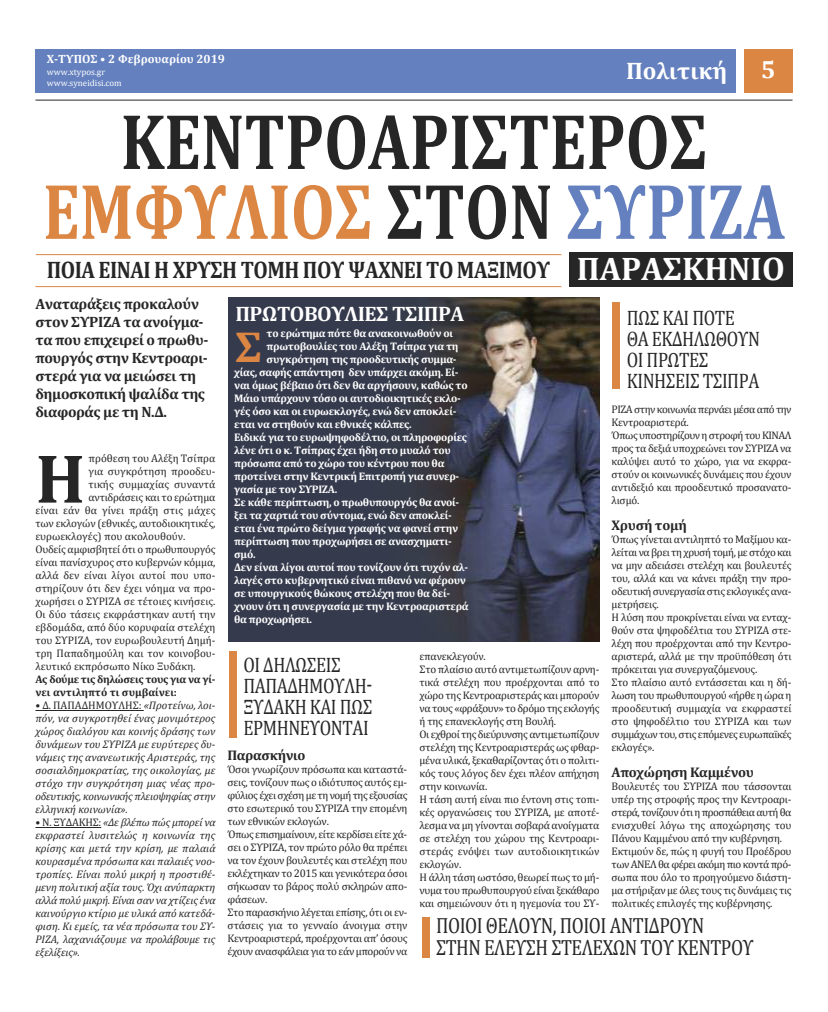
<style>
.page{position:relative;width:828px;height:1012px;background:#fff}
.page>*{position:absolute;margin:0;border:0;box-sizing:border-box;transform-origin:0 0}
.t1{font:700 79.9px/69.9px "Cambria";color:#272627;text-align:center;scale:.8 1}
.t2{font:700 69.9px "Cambria";color:#272627}
.t3{font:700 43.6px "Cambria";color:#dc8644;scale:1.04 1}
.t4{font:700 25px "Cambria";color:#fff}
.t5{font:700 24px "Cambria";letter-spacing:-.025em;color:#272627;scale:.86 1}
.t6{font:700 24px "Cambria";color:#fff}
.t7{font:22px/22px "Cambria";letter-spacing:-.025em;color:#272627;scale:.84 1}
.t8{font:21px/21px "Cambria";letter-spacing:-.025em;color:#272627;scale:.84 1}
.t9{font:700 21px "Cambria";letter-spacing:-.025em;color:#fff}
.t10{font:700 15px/18px "Cambria";letter-spacing:-.025em;color:#272627}
.t11{font:700 14px "Cambria";letter-spacing:-.02em;color:#272627}
.t12{font:700 12px "Cambria";color:#fff}
.t13{font:11px/13px "Cambria";letter-spacing:-.02em;color:#272627}
.t14{font:700 11px "Cambria";letter-spacing:-.025em;color:#fff}
.t15{font:italic 11px/13px "Cambria";letter-spacing:-.02em;color:#272627;text-align:justify}
.t16{font:11px "Cambria";color:#272627}
.t17{font:700 11px/13px "Cambria";letter-spacing:-.025em;color:#272627}
.t18{font:11px "Cambria";letter-spacing:.005em;color:#272627}
.t19{font:9px/10.8px "Cambria";color:#fff}
.s1{color:#dc8644}
.s2{color:#6480be}
.s3{font-size:32.8px;color:#fff}
.s4{font-style:normal}
</style>
<div class="page">
<div style="left:744px;top:50px;width:48px;height:43px;background:#dc8644"></div>
<div style="left:35px;top:50px;width:701px;height:43px;background:#6480be"></div>
<hr style="left:35px;top:100px;width:757px;height:1px;background:#272627">
<hr style="left:35px;top:710px;width:109px;height:1px;background:#272627">
<hr style="left:35px;top:827px;width:66px;height:1px;background:#272627">
<hr style="left:36px;top:254px;width:525px;height:1px;background:#dc8644">
<hr style="left:35px;top:286px;width:526px;height:1px;background:#dc8644">
<div style="left:569px;top:252px;width:223px;height:35px;background:#272627"></div>
<div style="left:422px;top:917px;width:8px;height:41px;background:#dc8644"></div>
<div style="left:612px;top:302px;width:8px;height:87px;background:#dc8644"></div>
<img style="left:228px;top:297px;width:371px;height:344px">
<div style="left:229px;top:651px;width:8px;height:87px;background:#dc8644"></div>
<p class="t12" style="left:47px;top:52px;width:180px">Χ-ΤΥΠΟΣ • 2 Φεβρουαρίου 2019</p>
<p class="t19" style="left:47px;top:67px;width:77px">www.xtypos.gr www.syneidisi.com</p>
<h3 class="t6" style="left:626px;top:56px;width:103px">Πολιτική</h3>
<h3 class="t4" style="left:761px;top:54px;width:16px">5</h3>
<h1 class="t1" style="left:43px;top:105px;width:929px">ΚΕΝΤΡΟΑΡΙΣΤΕΡΟΣ<br><span class="s1">ΕΜΦΥΛΙΟΣ</span> ΣΤΟΝ <span class="s2">ΣΥΡΙΖΑ</span></h1>
<h3 class="t5" style="left:47px;top:255px;width:859px">ΠΟΙΑ ΕΙΝΑΙ Η ΧΡΥΣΗ ΤΟΜΗ ΠΟΥ ΨΑΧΝΕΙ ΤΟ ΜΑΞΙΜΟΥ <span class="s3">ΠΑΡΑΣΚΗΝΙΟ</span></h3>
<h3 class="t10" style="left:35px;top:295px;width:174px">Αναταράξεις προκαλούν στον ΣΥΡΙΖΑ τα ανοίγμα&shy;τα που επιχειρεί ο πρωθυ&shy;πουργός στην Κεντροαρι&shy;στερά για να μειώσει τη δημοσκοπική ψαλίδα της διαφοράς με τη Ν.Δ.</h3>
<h3 class="t9" style="left:235px;top:301px;width:230px">ΠΡΩΤΟΒΟΥΛΙΕΣ ΤΣΙΠΡΑ</h3>
<h3 class="t8" style="left:627px;top:307px;width:160px">ΠΩΣ ΚΑΙ ΠΟΤΕ<br>ΘΑ ΕΚΔΗΛΩΘΟΥΝ<br>ΟΙ ΠΡΩΤΕΣ<br>ΚΙΝΗΣΕΙΣ ΤΣΙΠΡΑ</h3>
<p class="t14" style="left:266px;top:327px;width:188px">το ερώτημα πότε θα ανακοινωθούν οι</p>
<p class="t14" style="left:266px;top:340px;width:193px">πρωτοβουλίες του Αλέξη Τσίπρα για τη</p>
<p class="t14" style="left:266px;top:353px;width:192px">συγκρότηση της προοδευτικής συμμα-</p>
<p class="t14" style="left:234px;top:366px;width:226px">χίας, σαφής απάντηση δεν υπάρχει ακόμη. Εί-</p>
<p class="t14" style="left:234px;top:379px;width:235px">ναι όμως βέβαιο ότι δεν θα αργήσουν, καθώς το</p>
<p class="t14" style="left:234px;top:392px;width:228px">Μάιο υπάρχουν τόσο οι αυτοδιοικητικές εκλο-</p>
<p class="t14" style="left:234px;top:405px;width:224px">γές όσο και οι ευρωεκλογές, ενώ δεν αποκλεί-</p>
<p class="t14" style="left:234px;top:418px;width:179px">εται να στηθούν και εθνικές κάλπες.</p>
<p class="t14" style="left:234px;top:431px;width:234px">Ειδικά για το ευρωψηφοδέλτιο, οι πληροφορίες</p>
<p class="t14" style="left:234px;top:444px;width:218px">λένε ότι ο κ. Τσίπρας έχει ήδη στο μυαλό του</p>
<p class="t14" style="left:234px;top:457px;width:212px">πρόσωπα από το χώρο του κέντρου που θα</p>
<p class="t14" style="left:234px;top:470px;width:227px">προτείνει στην Κεντρική Επιτροπή για συνερ-</p>
<p class="t14" style="left:234px;top:483px;width:105px">γασία με τον ΣΥΡΙΖΑ.</p>
<p class="t14" style="left:234px;top:496px;width:227px">Σε κάθε περίπτωση, ο πρωθυπουργός θα ανοί-</p>
<p class="t14" style="left:234px;top:509px;width:219px">ξει τα χαρτιά του σύντομα, ενώ δεν αποκλεί-</p>
<p class="t14" style="left:234px;top:522px;width:225px">εται ένα πρώτο δείγμα γραφής να φανεί στην</p>
<p class="t14" style="left:234px;top:535px;width:219px">περίπτωση που προχωρήσει σε ανασχηματι-</p>
<p class="t14" style="left:234px;top:548px;width:23px">σμό.</p>
<p class="t14" style="left:234px;top:561px;width:235px">Δεν είναι λίγοι αυτοί που τονίζουν ότι τυχόν αλ-</p>
<p class="t14" style="left:234px;top:574px;width:233px">λαγές στο κυβερνητικό είναι πιθανό να φέρουν</p>
<p class="t14" style="left:234px;top:587px;width:217px">σε υπουργικούς θώκους στελέχη που θα δεί-</p>
<p class="t14" style="left:234px;top:600px;width:236px">χνουν ότι η συνεργασία με την Κεντροαριστερά</p>
<p class="t14" style="left:234px;top:613px;width:79px">θα προχωρήσει.</p>
<h3 class="t3" style="left:235px;top:321px;width:27px">Σ</h3>
<p class="t13" style="left:611px;top:402px;width:181px">ΡΙΖΑ στην κοινωνία περνάει μέσα από την<br>Κεντροαριστερά.<br>Όπως υποστηρίζουν η στροφή του ΚΙΝΑΛ προς τα δεξιά υποχρεώνει τον ΣΥΡΙΖΑ να καλύψει αυτό το χώρο, για να εκφρα&shy;στούν οι κοινωνικές δυνάμεις που έχουν αντιδεξιό και προοδευτικό προσανατο&shy;λισμό.</p>
<p class="t11" style="left:611px;top:517px;width:77px">Χρυσή τομή</p>
<p class="t13" style="left:611px;top:532px;width:181px">Όπως γίνεται αντιληπτό το Μαξίμου κα&shy;λείται να βρει τη χρυσή τομή, με στόχο και να μην αδειάσει στελέχη και βουλευτές του, αλλά και να κάνει πράξη την προ&shy;οδευτική συνεργασία στις εκλογικές ανα&shy;μετρήσεις.<br>Η λύση που προκρίνεται είναι να ενταχ&shy;θούν στα ψηφοδέλτια του ΣΥΡΙΖΑ στε&shy;λέχη που προέρχονται από την Κεντρο&shy;αριστερά, αλλά με την προϋπόθεση ότι πρόκειται για συνεργαζόμενους.<br>Στο πλαίσιο αυτό εντάσσεται και η δή&shy;λωση του πρωθυπουργού «ήρθε η ώρα η προοδευτική συμμαχία να εκφραστεί στο ψηφοδέλτιο του ΣΥΡΙΖΑ και των συμμάχων του, στις επόμενες ευρωπαϊκές εκλογές».</p>
<p class="t11" style="left:611px;top:764px;width:144px">Αποχώρηση Καμμένου</p>
<p class="t13" style="left:611px;top:779px;width:181px">Βουλευτές του ΣΥΡΙΖΑ που τάσσονται υπέρ της στροφής προς την Κεντροαρι&shy;στερά, τονίζουν ότι η προσπάθεια αυτή θα ενισχυθεί λόγω της αποχώρησης του Πάνου Καμμένου από την κυβέρνηση.<br>Εκτιμούν δε, πώς η φυγή του Προέδρου των ΑΝΕΛ θα φέρει ακόμη πιο κοντά πρό&shy;σωπα που όλο το προηγούμενο διάστη&shy;μα στήριξαν με όλες τους τις δυνάμεις τις πολιτικές επιλογές της κυβέρνησης.</p>
<p class="t16" style="left:89px;top:452px;width:128px">πρόθεση του Αλέξη Τσίπρα</p>
<p class="t16" style="left:89px;top:465px;width:128px">για συγκρότηση προοδευ-</p>
<p class="t18" style="left:89px;top:478px;width:128px">τικής συμμαχίας συναντά</p>
<p class="t13" style="left:89px;top:491px;width:128px">αντιδράσεις και το ερώτημα</p>
<p class="t18" style="left:35px;top:504px;width:181px">είναι εάν θα γίνει πράξη στις μάχες</p>
<p class="t13" style="left:35px;top:517px;width:181px">των εκλογών (εθνικές, αυτοδιοικητικές,</p>
<p class="t16" style="left:35px;top:530px;width:151px">ευρωεκλογές) που ακολουθούν.</p>
<p class="t13" style="left:35px;top:543px;width:181px">Ουδείς αμφισβητεί ότι ο πρωθυπουργός</p>
<p class="t13" style="left:35px;top:556px;width:181px">είναι πανίσχυρος στο κυβερνών κόμμα,</p>
<p class="t16" style="left:35px;top:569px;width:181px">αλλά δεν είναι λίγοι αυτοί που υπο-</p>
<p class="t16" style="left:35px;top:582px;width:181px">στηρίζουν ότι δεν έχει νόημα να προ-</p>
<p class="t16" style="left:35px;top:595px;width:181px">χωρήσει ο ΣΥΡΙΖΑ σε τέτοιες κινήσεις.</p>
<p class="t16" style="left:35px;top:608px;width:181px">Οι δύο τάσεις εκφράστηκαν αυτή την</p>
<p class="t16" style="left:35px;top:621px;width:181px">εβδομάδα, από δύο κορυφαία στελέχη</p>
<p class="t16" style="left:35px;top:634px;width:181px">του ΣΥΡΙΖΑ, τον ευρωβουλευτή Δημή-</p>
<p class="t16" style="left:35px;top:647px;width:181px">τρη Παπαδημούλη και τον κοινοβου-</p>
<p class="t16" style="left:35px;top:660px;width:162px">λευτικό εκπρόσωπο Νίκο Ξυδάκη.</p>
<p class="t17" style="left:35px;top:673px;width:181px">Ας δούμε τις δηλώσεις τους για να γί&shy;νει αντιληπτό τι συμβαίνει:</p>
<p class="t15" style="left:35px;top:699px;width:181px"><span class="s4">• Δ. ΠΑΠΑΔΗΜΟΥΛΗΣ:</span> «Προτείνω, λοι&shy;πόν, να συγκροτηθεί ένας μονιμότερος χώρος διαλόγου και κοινής δράσης των δυνάμεων του ΣΥΡΙΖΑ με ευρύτερες δυ&shy;νάμεις της ανανεωτικής Αριστεράς, της σοσιαλδημοκρατίας, της οικολογίας, με στόχο την συγκρότηση μιας νέας προ&shy;οδευτικής, κοινωνικής πλειοψηφίας στην ελληνική κοινωνία».</p>
<p class="t15" style="left:35px;top:816px;width:181px"><span class="s4">• Ν. ΞΥΔΑΚΗΣ:</span> «Δε βλέπω πώς μπορεί να εκφραστεί λυσιτελώς η κοινωνία της κρίσης και μετά την κρίση, με παλαιά κουρασμένα πρόσωπα και παλαιές νοο&shy;τροπίες. Είναι πολύ μικρή η προστιθέ&shy;μενη πολιτική αξία τους. Όχι ανύπαρκτη αλλά πολύ μικρή. Είναι σαν να χτίζεις ένα καινούργιο κτίριο με υλικά από κατεδά&shy;φιση. Κι εμείς, τα νέα πρόσωπα του ΣΥ-ΡΙΖΑ, λαχανιάζουμε να προλάβουμε τις εξελίξεις».</p>
<h2 class="t2" style="left:35px;top:436px;width:51px">Η</h2>
<p class="t13" style="left:419px;top:650px;width:181px">επανεκλεγούν.<br>Στο πλαίσιο αυτό αντιμετωπίζουν αρνη&shy;τικά στελέχη που προέρχονται από το χώρο της Κεντροαριστεράς και μπορούν να τους «φράξουν» το δρόμο της εκλογής ή της επανεκλογής στη Βουλή.<br>Οι εχθροί της διεύρυνσης αντιμετωπίζουν στελέχη της Κεντροαριστεράς ως φθαρ&shy;μένα υλικά, ξεκαθαρίζοντας ότι ο πολιτι&shy;κός τους λόγος δεν έχει πλέον απήχηση στην κοινωνία.<br>Η τάση αυτή είναι πιο έντονη στις τοπι&shy;κές οργανώσεις του ΣΥΡΙΖΑ, με αποτέ&shy;λεσμα να μη γίνονται σοβαρά ανοίγματα σε στελέχη του χώρου της Κεντροαρι&shy;στεράς ενόψει των αυτοδιοικητικών εκλογών.<br>Η άλλη τάση ωστόσο, θεωρεί πως το μή&shy;νυμα του πρωθυπουργού είναι ξεκάθαρο και σημειώνουν ότι η ηγεμονία του ΣΥ-</p>
<h3 class="t8" style="left:243px;top:654px;width:155px">ΟΙ ΔΗΛΩΣΕΙΣ<br>ΠΑΠΑΔΗΜΟΥΛΗ-<br>ΞΥΔΑΚΗ ΚΑΙ ΠΩΣ<br>ΕΡΜΗΝΕΥΟΝΤΑΙ</h3>
<p class="t11" style="left:227px;top:747px;width:79px">Παρασκήνιο</p>
<p class="t13" style="left:227px;top:762px;width:182px">Όσοι γνωρίζουν πρόσωπα και καταστά&shy;σεις, τονίζουν πως ο ιδιότυπος αυτός εμ&shy;φύλιος έχει σχέση με τη νομή της εξουσίας στο εσωτερικό του ΣΥΡΙΖΑ την επομένη των εθνικών εκλογών.<br>Όπως επισημαίνουν, είτε κερδίσει είτε χά&shy;σει ο ΣΥΡΙΖΑ, τον πρώτο ρόλο θα πρέπει να τον έχουν βουλευτές και στελέχη που εκλέχτηκαν το 2015 και γενικότερα όσοι σήκωσαν το βάρος πολύ σκληρών απο&shy;φάσεων.<br>Στο παρασκήνιο λέγεται επίσης, ότι οι εν&shy;στάσεις για το γενναίο άνοιγμα στην Κεντροαριστερά, προέρχονται απ’ όσους έχουν ανασφάλεια για το εάν μπορούν να</p>
<h3 class="t7" style="left:436px;top:914px;width:380px">ΠΟΙΟΙ ΘΕΛΟΥΝ, ΠΟΙΟΙ ΑΝΤΙΔΡΟΥΝ<br>ΣΤΗΝ ΕΛΕΥΣΗ ΣΤΕΛΕΧΩΝ ΤΟΥ ΚΕΝΤΡΟΥ</h3>
</div>
